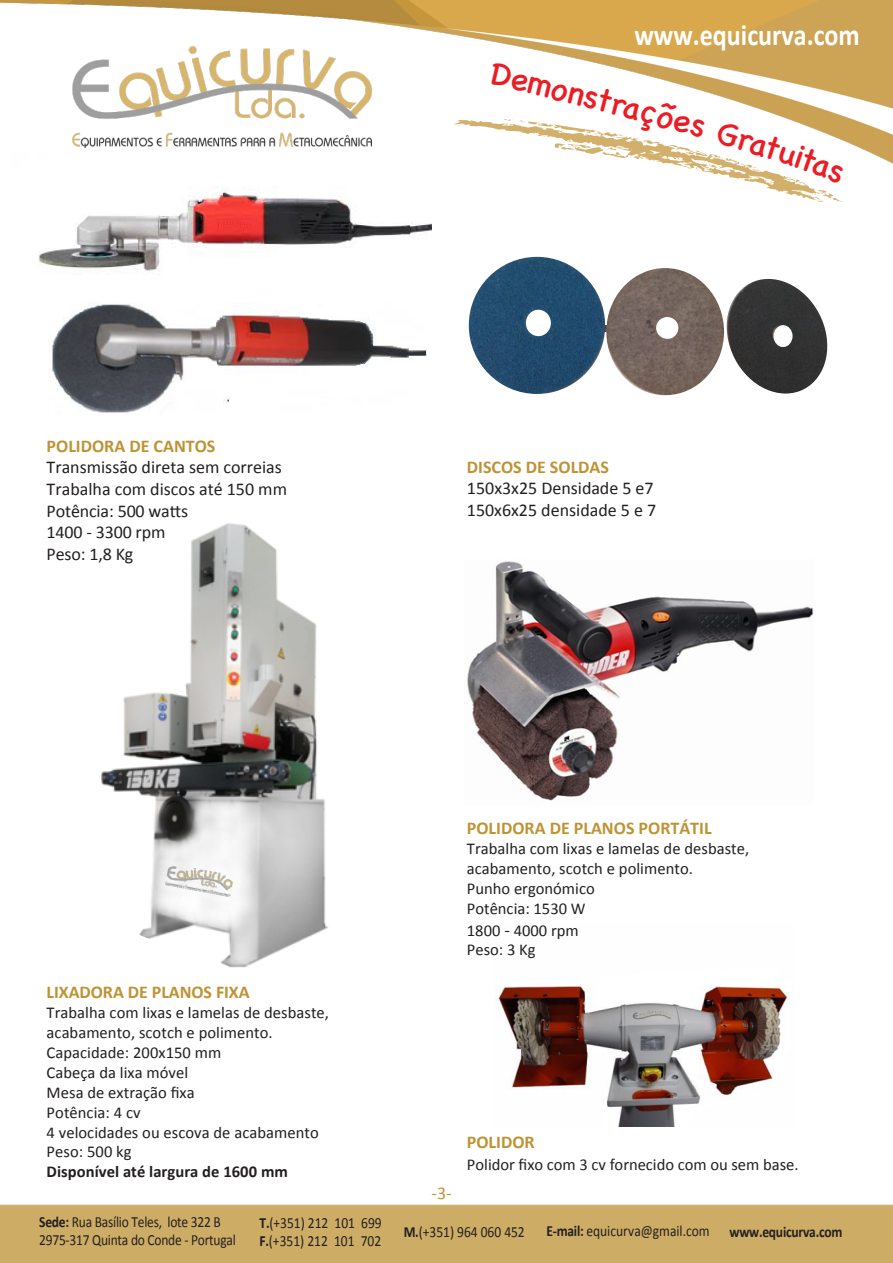
<style>
.page{position:relative;width:893px;height:1263px;background:#fff}
.page>*{position:absolute;margin:0;border:0;box-sizing:border-box;transform-origin:0 0}
.t1{font:33px "Chalkboard SE";color:#ec1c24}
.t2{font:700 30px "Calibri";color:#fff;scale:.87 1}
.t3{font:18px/21.6px "Calibri";color:#231f20}
.t4{font:700 18px "Calibri";color:#be9334}
.t5{font:18px "Calibri";color:#be9334}
.t6{font:16.5px/19.8px "Calibri";letter-spacing:.005em;color:#231f20}
.t7{font:700 16.5px "Calibri";letter-spacing:.005em;color:#231f20}
.t8{font:15.6px/18.6px "Calibri";letter-spacing:-.015em;color:#231f20;scale:.87 1}
.t9{font:700 15.6px "Calibri";letter-spacing:-.015em;color:#231f20;scale:.87 1}
.s1{font-size:18px}
.s2{font-weight:700}
</style>
<div class="page">
<img style="left:0;top:0;width:893px;height:164px">
<div style="left:0;top:1204px;width:893px;height:59px;background:#cdad66"></div>
<img style="left:12px;top:151px;width:420px;height:122px">
<img style="left:495px;top:986px;width:294px;height:140px">
<img style="left:72px;top:46px;width:300px;height:101px">
<img style="left:101px;top:523px;width:227px;height:445px">
<img style="left:467px;top:561px;width:346px;height:240px">
<img style="left:48px;top:302px;width:378px;height:113px">
<svg style="left:468px;top:256px;width:360px;height:140px"></svg>
<img style="left:165px;top:863px;width:69px;height:34px">
<svg style="left:489px;top:62px;width:40px;height:30px"></svg>
<svg style="left:453px;top:114px;width:392px;height:88px"></svg>
<h2 class="t2" style="left:634px;top:17px;width:261px">www.equicurva.com</h2>
<h1 class="t1" style="left:536px;top:53px;width:74px;rotate:14deg">mons</h1>
<h1 class="t1" style="left:605px;top:70px;width:81px;rotate:15deg">traçõ</h1>
<p class="t4" style="left:47px;top:435px;width:170px">POLIDORA DE CANTOS</p>
<p class="t3" style="left:47px;top:456px;width:242px">Transmissão direta sem correias<br>Trabalha com discos até 150 mm<br>Potência: 500 watts<br>1400 - 3300 rpm<br>Peso: 1,8 Kg</p>
<p class="t4" style="left:47px;top:981px;width:205px">LIXADORA DE PLANOS FIXA</p>
<p class="t6" style="left:47px;top:1002px;width:284px">Trabalha com lixas e lamelas de desbaste, acabamento, scotch e polimento.<br>Capacidade: 200x150 mm<br>Cabeça da lixa móvel<br>Mesa de extração fixa<br>Potência: 4 cv<br>4 velocidades ou escova de acabamento<br>Peso: 500 kg</p>
<p class="t7" style="left:47px;top:1161px;width:243px">Disponível até largura de 1600 mm</p>
<p class="t4" style="left:467px;top:455px;width:144px">DISCOS DE SOLDAS</p>
<p class="t3" style="left:467px;top:476px;width:191px">150x3x25 Densidade 5 e7<br>150x6x25 densidade 5 e 7</p>
<p class="t4" style="left:467px;top:817px;width:246px">POLIDORA DE PLANOS PORTÁTIL</p>
<p class="t6" style="left:467px;top:838px;width:284px">Trabalha com lixas e lamelas de desbaste, acabamento, scotch e polimento.<br>Punho ergonómico<br>Potência: 1530 W</p>
<p class="t6" style="left:467px;top:919px;width:113px">1800 <span class="s1">-</span> 4000 rpm<br>Peso: 3 Kg</p>
<p class="t5" style="left:432px;top:1182px;width:22px">-3-</p>
<p class="t4" style="left:467px;top:1130px;width:69px">POLIDOR</p>
<p class="t6" style="left:467px;top:1154px;width:333px">Polidor fixo com 3 cv fornecido com ou sem base.</p>
<p class="t8" style="left:39px;top:1211px;width:228px"><span class="s2">Sede:</span> Rua Basílio Teles, lote 322 B<br>2975-317 Quinta do Conde - Portugal</p>
<p class="t8" style="left:260px;top:1212px;width:142px"><span class="s2">T.</span>(+351) 212 101 699<br><span class="s2">F.</span>(+351) 212 101 702</p>
<p class="t8" style="left:404px;top:1222px;width:141px"><span class="s2">M.</span>(+351) 964 060 452</p>
<p class="t8" style="left:546px;top:1221px;width:189px"><span class="s2">E-mail:</span> equicurva@gmail.com</p>
<p class="t9" style="left:729px;top:1222px;width:131px">www.equicurva.com</p>
</div>
